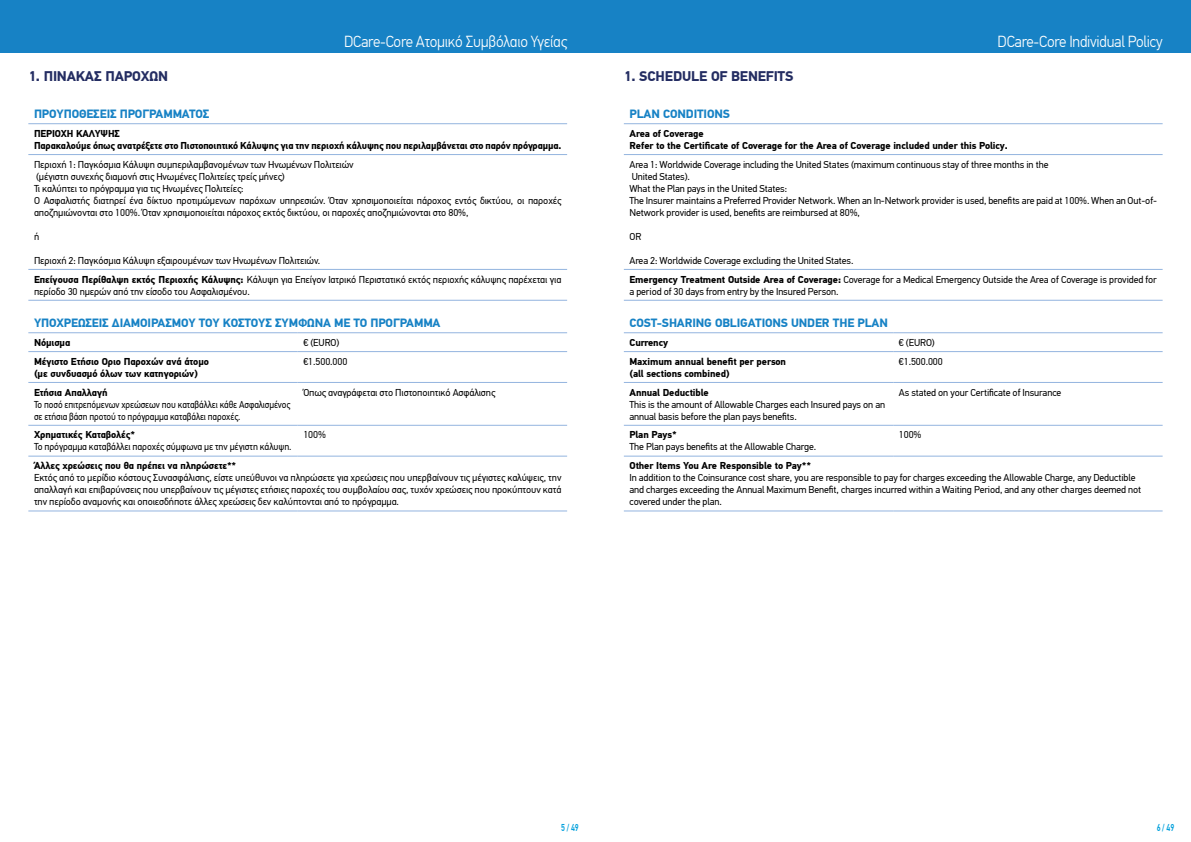
<style>
.page{position:relative;width:1191px;height:842px;background:#fff}
.page>*{position:absolute;margin:0;border:0;box-sizing:border-box;transform-origin:0 0}
.t1{font:300 16px "PF Din Text Pro";letter-spacing:-.015em;color:#fff;scale:.95 1}
.t2{font:700 14px "PF Din Text Pro";letter-spacing:-.01em;color:#242d62}
.t3{font:700 12px "PF Din Text Pro";letter-spacing:-.01em;color:#1782c5}
.t4{font:10px/12px "PF Din Text Pro";letter-spacing:-.01em;color:#000}
.t5{font:700 10px/12px "PF Din Text Pro";letter-spacing:-.01em;color:#000}
.t6{font:10px/12px "PF Din Text Pro";letter-spacing:-.01em;color:#000;scale:.91 1}
.t7{font:10px "PF Din Text Pro";letter-spacing:-.01em;color:#000;scale:.95 1}
.t8{font:500 10px "PF Din Text Pro";color:#00a0dc;scale:.74 1}
.s1{font-weight:700}
</style>
<div class="page">
<hr style="left:28px;top:124px;width:539px;height:1px;background:#93b4df">
<hr style="left:28px;top:154px;width:539px;height:1px;background:#93b4df">
<hr style="left:28px;top:269px;width:539px;height:1px;background:#93b4df">
<hr style="left:28px;top:300px;width:539px;height:1px;background:#93b4df">
<hr style="left:28px;top:333px;width:270px;height:1px;background:#93b4df">
<hr style="left:298px;top:333px;width:269px;height:1px;background:#93b4df">
<hr style="left:28px;top:351px;width:270px;height:1px;background:#93b4df">
<hr style="left:298px;top:351px;width:269px;height:1px;background:#93b4df">
<hr style="left:28px;top:382px;width:270px;height:1px;background:#93b4df">
<hr style="left:298px;top:382px;width:269px;height:1px;background:#93b4df">
<hr style="left:28px;top:425px;width:270px;height:1px;background:#93b4df">
<hr style="left:298px;top:425px;width:269px;height:1px;background:#93b4df">
<hr style="left:28px;top:456px;width:270px;height:1px;background:#93b4df">
<hr style="left:298px;top:456px;width:269px;height:1px;background:#93b4df">
<hr style="left:28px;top:511px;width:270px;height:1px;background:#93b4df">
<hr style="left:298px;top:511px;width:269px;height:1px;background:#93b4df">
<div style="left:0;top:0;width:595px;height:53px;background:#1782c5"></div>
<hr style="left:624px;top:124px;width:538px;height:1px;background:#93b4df">
<hr style="left:624px;top:154px;width:538px;height:1px;background:#93b4df">
<hr style="left:624px;top:269px;width:538px;height:1px;background:#93b4df">
<hr style="left:624px;top:300px;width:538px;height:1px;background:#93b4df">
<hr style="left:624px;top:333px;width:269px;height:1px;background:#93b4df">
<hr style="left:893px;top:333px;width:269px;height:1px;background:#93b4df">
<hr style="left:624px;top:351px;width:269px;height:1px;background:#93b4df">
<hr style="left:893px;top:351px;width:269px;height:1px;background:#93b4df">
<hr style="left:624px;top:382px;width:269px;height:1px;background:#93b4df">
<hr style="left:893px;top:382px;width:269px;height:1px;background:#93b4df">
<hr style="left:624px;top:425px;width:269px;height:1px;background:#93b4df">
<hr style="left:893px;top:425px;width:269px;height:1px;background:#93b4df">
<hr style="left:624px;top:456px;width:269px;height:1px;background:#93b4df">
<hr style="left:893px;top:456px;width:269px;height:1px;background:#93b4df">
<hr style="left:624px;top:511px;width:269px;height:1px;background:#93b4df">
<hr style="left:893px;top:511px;width:269px;height:1px;background:#93b4df">
<div style="left:595px;top:0;width:596px;height:53px;background:#1782c5"></div>
<h1 class="t1" style="left:344px;top:33px;width:236px">DCare-Core Ατομικό Συμβόλαιο Υγείας</h1>
<h1 class="t1" style="left:997px;top:33px;width:175px">DCare-Core Individual Policy</h1>
<h2 class="t2" style="left:28px;top:68px;width:141px">1. ΠΙΝΑΚΑΣ ΠΑΡΟΧΩΝ</h2>
<p class="t3" style="left:34px;top:107px;width:177px">ΠΡΟΥΠΟΘΕΣΕΙΣ ΠΡΟΓΡΑΜΜΑΤΟΣ</p>
<p class="t5" style="left:34px;top:128px;width:529px">ΠΕΡΙΟΧΗ ΚΑΛΥΨΗΣ<br>Παρακαλούμε όπως ανατρέξετε στο Πιστοποιητικό Κάλυψης για την περιοχή κάλυψης που περιλαμβάνεται στο παρόν πρόγραμμα.</p>
<p class="t4" style="left:34px;top:158px;width:529px">Περιοχή 1: Παγκόσμια Κάλυψη συμπεριλαμβανομένων των Ηνωμένων Πολιτειών<br>(μέγιστη συνεχής διαμονή στις Ηνωμένες Πολιτείες τρείς μήνες)<br>Τι καλύπτει το πρόγραμμα για τις Ηνωμένες Πολιτείες:<br>Ο Ασφαλιστής διατηρεί ένα δίκτυο προτιμώμενων παρόχων υπηρεσιών. Όταν χρησιμοποιείται πάροχος εντός δικτύου, οι παροχές αποζημιώνονται στο 100%. Όταν χρησιμοποιείται πάροχος εκτός δικτύου, οι παροχές αποζημιώνονται στο 80%,</p>
<p class="t4" style="left:34px;top:230px;width:7px">ή</p>
<p class="t4" style="left:34px;top:251px;width:529px;line-height:18.8px">Περιοχή 2: Παγκόσμια Κάλυψη εξαιρουμένων των Ηνωμένων Πολιτειών.<br><span class="s1">Επείγουσα Περίθαλψη εκτός Περιοχής Κάλυψης:</span> Κάλυψη για Επείγον Ιατρικό Περιστατικό εκτός περιοχής κάλυψης παρέχεται για</p>
<p class="t4" style="left:34px;top:285px;width:217px">περίοδο 30 ημερών από την είσοδο του Ασφαλισμένου.</p>
<p class="t3" style="left:34px;top:316px;width:408px">ΥΠΟΧΡΕΩΣΕΙΣ ΔΙΑΜΟΙΡΑΣΜΟΥ ΤΟΥ ΚΟΣΤΟΥΣ ΣΥΜΦΩΝΑ ΜΕ ΤΟ ΠΡΟΓΡΑΜΜΑ</p>
<p class="t5" style="left:34px;top:337px;width:38px">Νόμισμα</p>
<p class="t4" style="left:303px;top:337px;width:37px">€ (EURO)</p>
<p class="t5" style="left:34px;top:356px;width:176px">Μέγιστο Ετήσιο Οριο Παροχών ανά άτομο (με συνδυασμό όλων των κατηγοριών)</p>
<p class="t4" style="left:303px;top:355px;width:45px">€1.500.000</p>
<p class="t5" style="left:34px;top:386px;width:75px">Ετήσια Απαλλαγή</p>
<p class="t6" style="left:34px;top:398px;width:283px">Το ποσό επιτρεπόμενων χρεώσεων που καταβάλλει κάθε Ασφαλισμένος σε ετήσια βάση προτού το πρόγραμμα καταβάλει παροχές.</p>
<p class="t4" style="left:303px;top:386px;width:193px">Όπως αναγράφεται στο Πιστοποιητικό Ασφάλισης</p>
<h2 class="t2" style="left:624px;top:68px;width:171px">1. SCHEDULE OF BENEFITS</h2>
<p class="t3" style="left:629px;top:107px;width:102px">PLAN CONDITIONS</p>
<p class="t5" style="left:629px;top:128px;width:380px">Area of Coverage<br>Refer to the Certificate of Coverage for the Area of Coverage included under this Policy.</p>
<p class="t4" style="left:629px;top:158px;width:529px">Area 1: Worldwide Coverage including the United States (maximum continuous stay of three months in the<br>United States).<br>What the Plan pays in the United States:<br>The Insurer maintains a Preferred Provider Network. When an In-Network provider is used, benefits are paid at 100%. When an Out-of-Network provider is used, benefits are reimbursed at 80%,</p>
<p class="t4" style="left:629px;top:230px;width:13px">OR</p>
<p class="t4" style="left:629px;top:251px;width:529px;line-height:18.8px">Area 2: Worldwide Coverage excluding the United States.<br><span class="s1">Emergency Treatment Outside Area of Coverage:</span> Coverage for a Medical Emergency Outside the Area of Coverage is provided for</p>
<p class="t4" style="left:629px;top:285px;width:210px">a period of 30 days from entry by the Insured Person.</p>
<p class="t3" style="left:629px;top:316px;width:260px">COST-SHARING OBLIGATIONS UNDER THE PLAN</p>
<p class="t5" style="left:629px;top:337px;width:40px">Currency</p>
<p class="t4" style="left:899px;top:337px;width:37px">€ (EURO)</p>
<p class="t5" style="left:629px;top:356px;width:158px">Maximum annual benefit per person (all sections combined)</p>
<p class="t4" style="left:899px;top:355px;width:45px">€1.500.000</p>
<p class="t5" style="left:629px;top:386px;width:81px">Annual Deductible</p>
<p class="t4" style="left:629px;top:398px;width:257px">This is the amount of Allowable Charges each Insured pays on an annual basis before the plan pays benefits.</p>
<p class="t4" style="left:899px;top:386px;width:164px">As stated on your Certificate of Insurance</p>
<p class="t5" style="left:34px;top:429px;width:103px">Χρηματικές Καταβολές*</p>
<p class="t7" style="left:34px;top:441px;width:272px">Το πρόγραμμα καταβάλλει παροχές σύμφωνα με την μέγιστη κάλυψη.</p>
<p class="t4" style="left:303px;top:429px;width:24px">100%</p>
<p class="t5" style="left:629px;top:429px;width:49px">Plan Pays*</p>
<p class="t4" style="left:629px;top:441px;width:188px">The Plan pays benefits at the Allowable Charge.</p>
<p class="t4" style="left:899px;top:429px;width:24px">100%</p>
<p class="t5" style="left:34px;top:460px;width:204px">Άλλες χρεώσεις που θα πρέπει να πληρώσετε**</p>
<p class="t4" style="left:34px;top:472px;width:529px;text-align:justify">Εκτός από το μερίδιο κόστους Συνασφάλισης, είστε υπεύθυνοι να πληρώσετε για χρεώσεις που υπερβαίνουν τις μέγιστες καλύψεις, την απαλλαγή και επιβαρύνσεις που υπερβαίνουν τις μέγιστες ετήσιες παροχές του συμβολαίου σας, τυχόν χρεώσεις που προκύπτουν κατά την περίοδο αναμονής και οποιεσδήποτε άλλες χρεώσεις δεν καλύπτονται από το πρόγραμμα.</p>
<p class="t5" style="left:629px;top:460px;width:183px">Other Items You Are Responsible to Pay**</p>
<p class="t4" style="left:629px;top:472px;width:513px">In addition to the Coinsurance cost share, you are responsible to pay for charges exceeding the Allowable Charge, any Deductible and charges exceeding the Annual Maximum Benefit, charges incurred within a Waiting Period, and any other charges deemed not covered under the plan.</p>
<p class="t8" style="left:561px;top:822px;width:25px">5 / 49</p>
<p class="t8" style="left:1156px;top:822px;width:25px">6 / 49</p>
</div>
